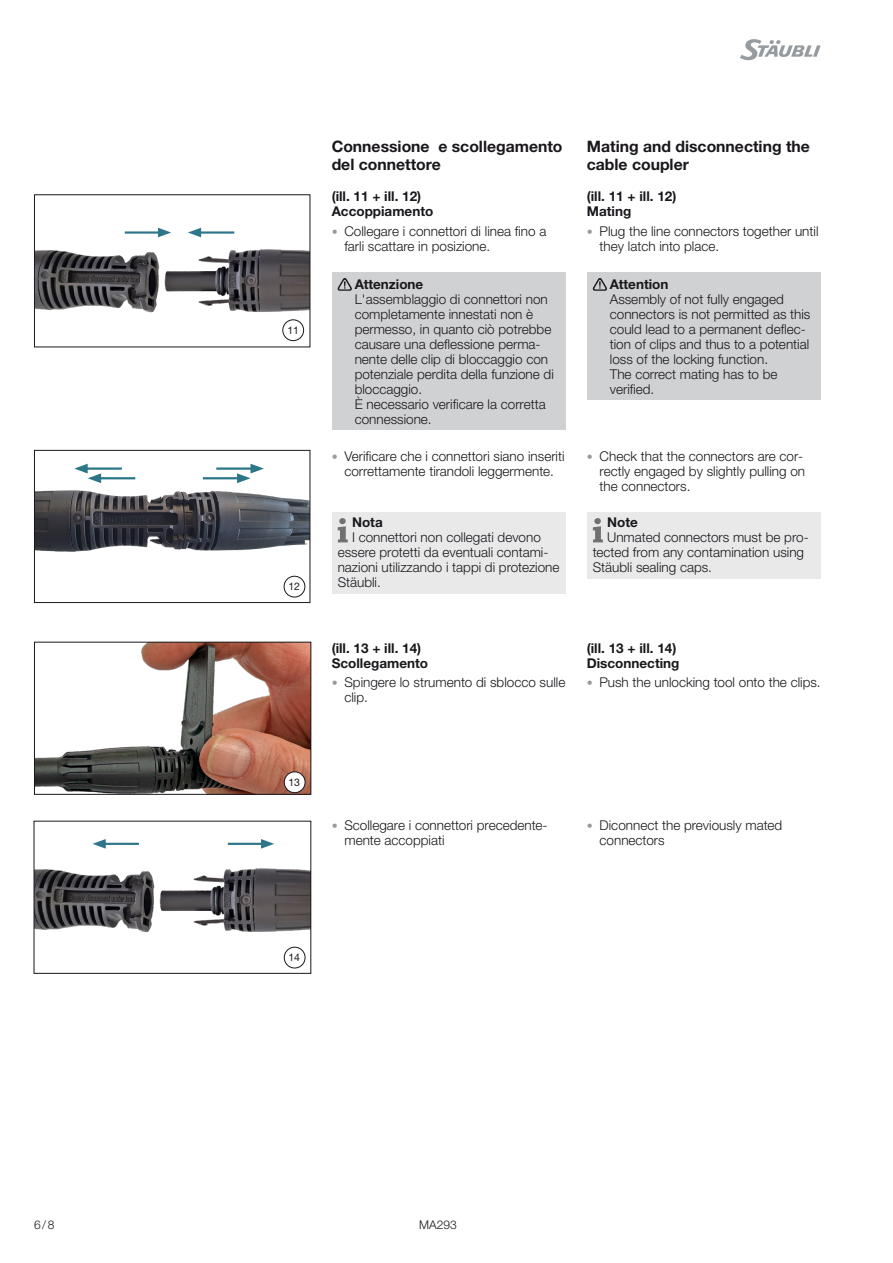
<style>
.page{position:relative;width:893px;height:1263px;background:#fff}
.page>*{position:absolute;margin:0;border:0;box-sizing:border-box;transform-origin:0 0}
.Head_2{font:700 15.75px/18.9px "Helvetica Neue LTW1 G";color:#1a171c}
.Achtung_IT{font:300 13.5px/15px "Helvetica Neue LTW1 G";color:#1a171c}
.Achtung_EN{font:300 13.5px/15px "Helvetica Neue LTW1 G";color:#1a171c}
.Hinweis_IT{font:300 13.5px "Helvetica Neue LTW1 G";color:#1a171c}
.Head_3{font:700 13.5px "Helvetica Neue LTW1 G";color:#1a171c}
.Hinweis_EN{font:300 13.5px "Helvetica Neue LTW1 G";color:#1a171c}
.Hinweis_IT-2{font:700 13.5px "Helvetica Neue LTW1 G";color:#1a171c}
.Hinweis_EN-2{font:700 13.5px "Helvetica Neue LTW1 G";color:#1a171c}
.t1{font:300 12px "Helvetica Neue LTW1 G";color:#1a171c}
.Bilderzahlen{font:10.5px "Helvetica Neue LTW1 G";color:#1a171c}
.s1{font-size:12px;color:#969b9f}
.s2{font-weight:700}
</style>
<div class="page">
<svg style="left:740px;top:39px;width:81px;height:21px"></svg>
<img style="left:36px;top:644px;width:273px;height:149px">
<div style="left:34px;top:642px;width:277px;height:153px;border:1px solid #1a171c"></div>
<img style="left:36px;top:249px;width:272px;height:64px">
<div style="left:34px;top:194px;width:276px;height:153px;border:1px solid #1a171c"></div>
<div style="left:284px;top:947px;width:22px;height:21px;border:1px solid #1a171c;border-radius:50%"></div>
<div style="left:284px;top:772px;width:21px;height:21px;background:#fff;border-radius:50%"></div>
<div style="left:284px;top:771px;width:22px;height:22px;border:1px solid #1a171c;border-radius:50%"></div>
<hr style="left:125px;top:231px;width:37px;height:3px;background:#30768a">
<svg style="left:158px;top:228px;width:13px;height:9px"></svg>
<hr style="left:197px;top:231px;width:37px;height:3px;background:#30768a">
<svg style="left:188px;top:228px;width:13px;height:9px"></svg>
<img style="left:36px;top:463px;width:272px;height:135px">
<div style="left:34px;top:450px;width:276px;height:153px;border:1px solid #1a171c"></div>
<hr style="left:97px;top:477px;width:38px;height:2px;background:#2b7687">
<hr style="left:203px;top:477px;width:38px;height:2px;background:#2b7687">
<hr style="left:84px;top:467px;width:38px;height:3px;background:#2b7687">
<svg style="left:74px;top:464px;width:27px;height:19px"></svg>
<hr style="left:216px;top:467px;width:39px;height:3px;background:#2b7687">
<svg style="left:237px;top:464px;width:27px;height:19px"></svg>
<img style="left:36px;top:868px;width:273px;height:65px">
<div style="left:34px;top:821px;width:277px;height:153px;border:1px solid #1a171c"></div>
<hr style="left:102px;top:843px;width:37px;height:2px;background:#30768a">
<svg style="left:92px;top:839px;width:14px;height:10px"></svg>
<hr style="left:228px;top:843px;width:37px;height:2px;background:#30768a">
<svg style="left:261px;top:839px;width:13px;height:10px"></svg>
<div style="left:282px;top:319px;width:22px;height:22px;border:1px solid #1a171c;border-radius:50%"></div>
<div style="left:332px;top:272px;width:234px;height:158px;background:#d0d1d2"></div>
<svg style="left:338px;top:278px;width:14px;height:13px"></svg>
<div style="left:587px;top:272px;width:234px;height:128px;background:#d0d1d2"></div>
<svg style="left:593px;top:278px;width:14px;height:13px"></svg>
<div style="left:332px;top:512px;width:234px;height:81px;background:#e9e9ea"></div>
<svg style="left:338px;top:518px;width:10px;height:24px"></svg>
<div style="left:587px;top:512px;width:234px;height:66px;background:#e9e9ea"></div>
<svg style="left:593px;top:518px;width:10px;height:24px"></svg>
<p class="Bilderzahlen" style="left:287px;top:323px;width:13px">11</p>
<p class="Bilderzahlen" style="left:288px;top:580px;width:13px">12</p>
<p class="Bilderzahlen" style="left:288px;top:775px;width:13px">13</p>
<p class="Head_2" style="left:332px;top:136px;width:232px">Connessione e scollegamento del connettore</p>
<p class="Head_2" style="left:587px;top:136px;width:225px">Mating and disconnecting the cable coupler</p>
<p class="Head_3" style="left:332px;top:188px;width:91px">(ill. 11 + ill. 12)</p>
<p class="Head_3" style="left:332px;top:203px;width:103px">Accoppiamento</p>
<p class="Achtung_IT" style="left:344px;top:223px;width:203px;text-indent:-13px"><span class="s1">•</span> Collegare i connettori di linea fino a farli scattare in posizione.</p>
<p class="Head_3" style="left:587px;top:188px;width:91px">(ill. 11 + ill. 12)</p>
<p class="Head_3" style="left:587px;top:203px;width:46px">Mating</p>
<p class="Achtung_IT" style="left:600px;top:223px;width:220px;text-indent:-13px"><span class="s1">•</span> Plug the line connectors together until they latch into place.</p>
<p class="Achtung_IT" style="left:355px;top:276px;width:201px"><span class="s2">Attenzione<br></span>L'assemblaggio di connettori non completamente innestati non è permesso, in quanto ciò potrebbe causare una deflessione perma&shy;nente delle clip di bloccaggio con potenziale perdita della funzione di bloccaggio.<br>È necessario verificare la corretta connessione.</p>
<p class="Achtung_EN" style="left:610px;top:276px;width:202px"><span class="s2">Attention<br></span>Assembly of not fully engaged connectors is not permitted as this could lead to a permanent deflec&shy;tion of clips and thus to a potential loss of the locking function.<br>The correct mating has to be verified.</p>
<p class="Achtung_IT" style="left:332px;top:448px;width:234px;text-align:center"><span class="s1">•</span> Verificare che i connettori siano inseriti correttamente tirandoli leggermente.</p>
<p class="Achtung_IT" style="left:600px;top:448px;width:207px;text-indent:-13px"><span class="s1">•</span> Check that the connectors are cor&shy;rectly engaged by slightly pulling on the connectors.</p>
<p class="Hinweis_IT-2" style="left:352px;top:514px;width:32px">Nota</p>
<p class="Hinweis_IT" style="left:352px;top:529px;width:190px">I connettori non collegati devono</p>
<p class="Hinweis_IT" style="left:338px;top:544px;width:212px">essere protetti da eventuali contami-</p>
<p class="Hinweis_IT" style="left:338px;top:559px;width:223px">nazioni utilizzando i tappi di protezione</p>
<p class="Hinweis_IT" style="left:338px;top:574px;width:42px">Stäubli.</p>
<p class="Hinweis_EN-2" style="left:607px;top:514px;width:32px">Note</p>
<p class="Hinweis_EN" style="left:607px;top:529px;width:203px">Unmated connectors must be pro-</p>
<p class="Hinweis_EN" style="left:593px;top:544px;width:213px">tected from any contamination using</p>
<p class="Hinweis_EN" style="left:593px;top:559px;width:118px">Stäubli sealing caps.</p>
<p class="Head_3" style="left:332px;top:640px;width:91px">(ill. 13 + ill. 14)</p>
<p class="Head_3" style="left:332px;top:655px;width:98px">Scollegamento</p>
<p class="Achtung_IT" style="left:344px;top:675px;width:222px;text-indent:-13px"><span class="s1">•</span> Spingere lo strumento di sblocco sulle clip.</p>
<p class="Head_3" style="left:587px;top:640px;width:91px">(ill. 13 + ill. 14)</p>
<p class="Head_3" style="left:587px;top:655px;width:94px">Disconnecting</p>
<p class="Achtung_IT" style="left:587px;top:675px;width:233px"><span class="s1">•</span> Push the unlocking tool onto the clips.</p>
<p class="Achtung_IT" style="left:344px;top:818px;width:205px;text-indent:-13px"><span class="s1">•</span> Scollegare i connettori precedente&shy;mente accoppiati</p>
<p class="Achtung_IT" style="left:600px;top:818px;width:184px;text-indent:-13px"><span class="s1">•</span> Diconnect the previously mated connectors</p>
<p class="Bilderzahlen" style="left:288px;top:951px;width:13px">14</p>
<p class="t1" style="left:34px;top:1217px;width:22px">6/8</p>
<p class="t1" style="left:419px;top:1217px;width:39px">MA293</p>
</div>
